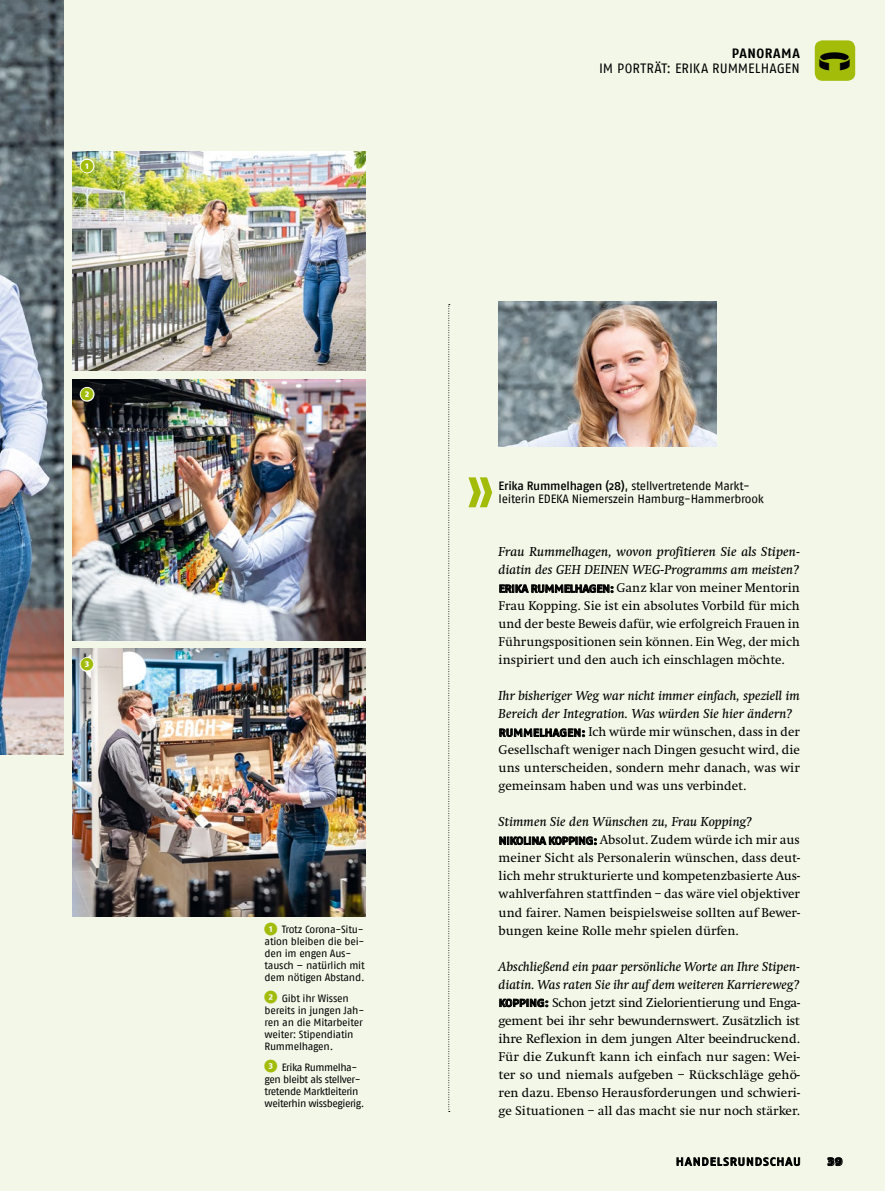
<style>
.page{position:relative;width:885px;height:1191px;background:#fff}
.page>*{position:absolute;margin:0;border:0;box-sizing:border-box;transform-origin:0 0}
.t1{font:16.5px "Logo Edeka";color:#a2bc09}
.t2{font:13.5px "Fago No Regular LF";letter-spacing:.005em;color:#000}
.t3{font:700 13.5px "Fago No";letter-spacing:.045em;color:#000}
.t4{font:13.2px/18px "Swift EF";color:#000;text-align:justify}
.t5{font:italic 13.2px/18px "Swift Neue LT Pro";letter-spacing:.01em;color:#000}
.t6{font:12px/13.5px "Fago No";letter-spacing:-.025em;color:#000}
.t7{font:10.8px "Fago No Regular Tf Caps";letter-spacing:.03em;color:#000;scale:1.21 1}
.t8{font:10.8px "Fago No Black Tf";color:#000;scale:1.21 1}
.t9{font:10.5px/12px "Fago No";letter-spacing:-.025em;color:#000}
.t10{font:10.5px/12px "Fago No";letter-spacing:-.045em;color:#000}
.s1{font-family:"Logo Edeka";font-size:16.8px;color:#a2bc09}
.s2{font-family:"Fago No Med"}
.s3{font-family:"Fago No Med";font-size:10.5px}
</style>
<div class="page">
<div style="left:0;top:0;width:884px;height:1191px;background:#f3f7e8"></div>
<div style="left:814px;top:40px;width:41px;height:41px;background:#a2bc09;border-radius:8px"></div>
<img style="left:0;top:0;width:64px;height:754px">
<img style="left:72px;top:151px;width:293px;height:220px">
<img style="left:72px;top:379px;width:293px;height:261px">
<img style="left:72px;top:649px;width:293px;height:267px">
<img style="left:498px;top:301px;width:218px;height:146px">
<svg style="left:499px;top:584px;width:114px;height:8px"></svg>
<svg style="left:499px;top:728px;width:85px;height:8px"></svg>
<svg style="left:499px;top:837px;width:97px;height:7px"></svg>
<svg style="left:499px;top:999px;width:49px;height:7px"></svg>
<svg style="left:448px;top:304px;width:2px;height:808px"></svg>
<svg style="left:468px;top:477px;width:24px;height:30px"></svg>
<svg style="left:79px;top:157px;width:17px;height:17px"></svg>
<svg style="left:79px;top:386px;width:17px;height:17px"></svg>
<svg style="left:75px;top:656px;width:21px;height:17px"></svg>
<svg style="left:677px;top:1157px;width:122px;height:8px"></svg>
<svg style="left:827px;top:1157px;width:15px;height:8px"></svg>
<p class="t1" style="left:81px;top:153px;width:14px">A</p>
<p class="t1" style="left:81px;top:381px;width:14px">B</p>
<p class="t1" style="left:81px;top:651px;width:14px">C</p>
<p class="t3" style="left:731px;top:45px;width:70px">PANORAMA</p>
<p class="t2" style="left:599px;top:60px;width:251px">IM PORTRÄT: ERI KA RUMMELHAGEN <sup>7</sup></p>
<p class="t9" style="left:264px;top:923px;width:102px"><span class="s1">A</span> Trotz Corona-Situ&shy;ation bleiben die bei&shy;den im engen Aus&shy;tausch – natürlich mit dem nötigen Abstand.</p>
<p class="t9" style="left:264px;top:992px;width:101px"><span class="s1">B</span> Gibt ihr Wissen bereits in jungen Jah&shy;ren an die Mitarbeiter weiter: Stipendiatin<br>Rummelhagen.</p>
<p class="t10" style="left:264px;top:1060px;width:101px"><span class="s1">C</span> Erika Rummelha&shy;gen bleibt als stellver&shy;tretende Marktleiterin weiterhin wissbegierig.</p>
<p class="t6" style="left:498px;top:478px;width:267px"><span class="s2">Erika Rummelhagen (28)</span>, stellvertretende Markt&shy;leiterin EDEKA Niemerszein Hamburg-Hammerbrook</p>
<p class="t5" style="left:498px;top:543px;width:303px">Frau Rummelhagen, wovon profitieren Sie als Stipen&shy;diatin des GEH DEINEN WEG-Programms am meisten?</p>
<p class="t4" style="left:498px;top:579px;width:303px"><span class="s3">ERIKA RUMMELHAGEN:</span> Ganz klar von meiner Mentorin Frau Kopping. Sie ist ein absolutes Vorbild für mich und der beste Beweis dafür, wie erfolgreich Frauen in Führungspositionen sein können. Ein Weg, der mich inspiriert und den auch ich einschlagen möchte.</p>
<p class="t5" style="left:498px;top:687px;width:303px">Ihr bisheriger Weg war nicht immer einfach, speziell im<br>Bereich der Integration. Was würden Sie hier ändern?</p>
<p class="t4" style="left:498px;top:723px;width:303px"><span class="s3">RUMMELHAGEN:</span> Ich würde mir wünschen, dass in der Gesellschaft weniger nach Dingen gesucht wird, die uns unterscheiden, sondern mehr danach, was wir gemeinsam haben und was uns verbindet.</p>
<p class="t5" style="left:498px;top:813px;width:255px">Stimmen Sie den Wünschen zu, Frau Kopping?</p>
<p class="t4" style="left:498px;top:831px;width:303px"><span class="s3">NIKOLINA KOPPING:</span> Absolut. Zudem würde ich mir aus meiner Sicht als Personalerin wünschen, dass deut&shy;lich mehr strukturierte und kompetenzbasierte Aus&shy;wahlverfahren stattfinden – das wäre viel objektiver und fairer. Namen beispielsweise sollten auf Bewer&shy;bungen keine Rolle mehr spielen dürfen.</p>
<p class="t5" style="left:498px;top:957px;width:303px">Abschließend ein paar persönliche Worte an Ihre Stipen&shy;diatin. Was raten Sie ihr auf dem weiteren Karriereweg?</p>
<p class="t4" style="left:498px;top:993px;width:303px"><span class="s3">KOPPING:</span> Schon jetzt sind Zielorientierung und Enga&shy;gement bei ihr sehr bewundernswert. Zusätzlich ist ihre Reflexion in dem jungen Alter beeindruckend.<br>Für die Zukunft kann ich einfach nur sagen: Wei&shy;ter so und niemals aufgeben – Rückschläge gehö&shy;ren dazu. Ebenso Herausforderungen und schwieri&shy;ge Situationen – all das macht sie nur noch stärker.</p>
<p class="t7" style="left:675px;top:1155px;width:105px">HANDELSRUNDSCHAU</p>
<p class="t8" style="left:827px;top:1155px;width:14px">39</p>
</div>
